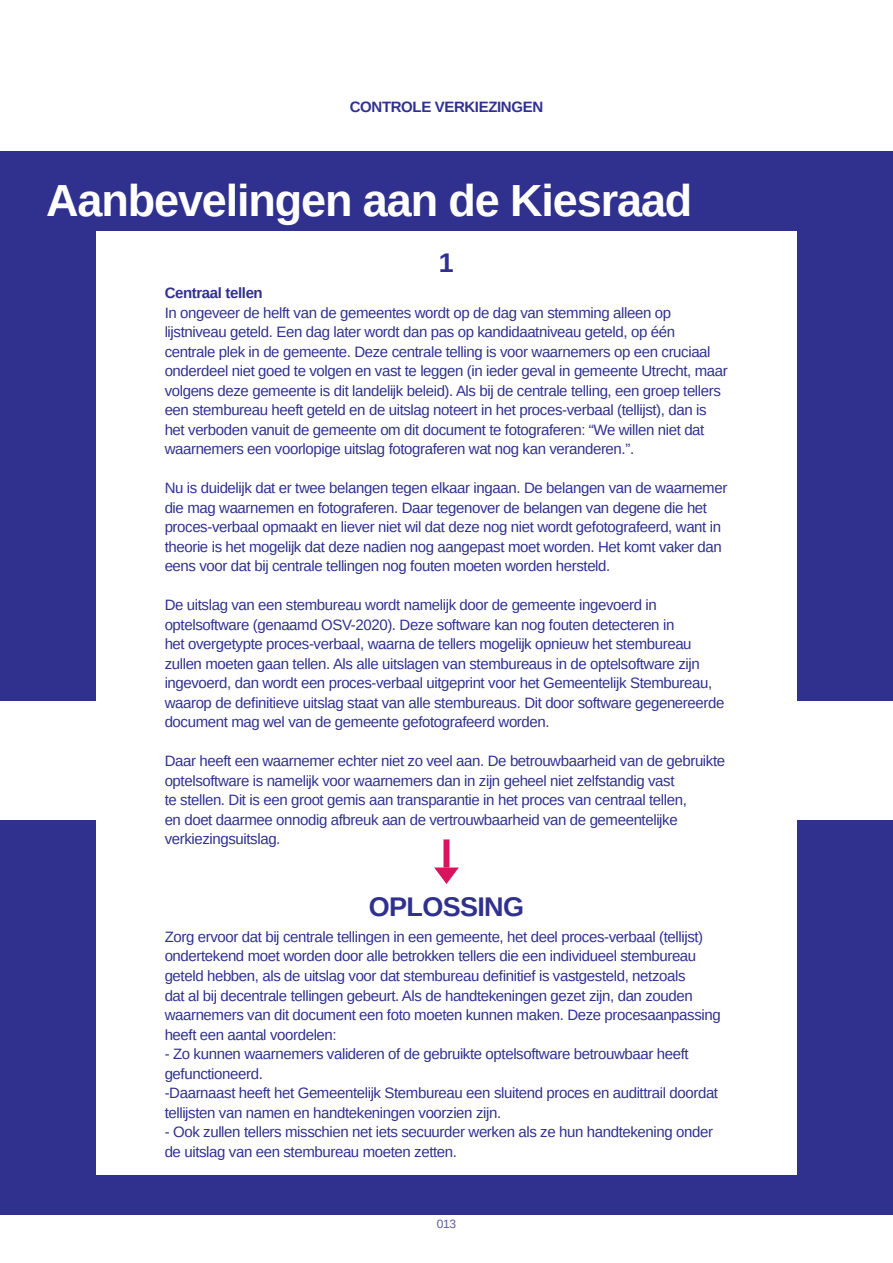
<style>
.page{position:relative;width:893px;height:1263px;background:#fff}
.page>*{position:absolute;margin:0;border:0;box-sizing:border-box;transform-origin:0 0}
.t1{font:700 45px "Arimo";letter-spacing:-.025em;color:#fff}
.t2{font:700 27px "Arimo";letter-spacing:-.025em;color:#30318f}
.t3{font:15px/19.5px "Arimo";letter-spacing:-.025em;color:#30318f}
.t4{font:700 15px "Arimo";letter-spacing:-.025em;color:#30318f}
.t5{font:12px "Arimo";color:#5a5aa5}
</style>
<div class="page">
<div style="left:0;top:151px;width:893px;height:550px;background:#30318f"></div>
<div style="left:0;top:820px;width:893px;height:395px;background:#30318f"></div>
<div style="left:96px;top:231px;width:700px;height:498px;background:#fff"></div>
<div style="left:96px;top:732px;width:700px;height:442px;background:#fff"></div>
<div style="left:443px;top:839px;width:6px;height:28px;background:#d9145f"></div>
<svg style="left:434px;top:867px;width:25px;height:17px"></svg>
<p class="t4" style="left:350px;top:97px;width:195px">CONTROLE VERKIEZINGEN</p>
<h1 class="t1" style="left:46px;top:169px;width:648px">Aanbevelingen aan de Kiesraad</h1>
<h2 class="t2" style="left:439px;top:244px;width:17px">1</h2>
<p class="t4" style="left:165px;top:283px;width:100px">Centraal tellen</p>
<p class="t3" style="left:165px;top:303px;width:565px">In ongeveer de helft van de gemeentes wordt op de dag van stemming alleen op lijstniveau geteld. Een dag later wordt dan pas op kandidaatniveau geteld, op één centrale plek in de gemeente. Deze centrale telling is voor waarnemers op een cruciaal onderdeel niet goed te volgen en vast te leggen (in ieder geval in gemeente Utrecht, maar volgens deze gemeente is dit landelijk beleid). Als bij de centrale telling, een groep tellers een stembureau heeft geteld en de uitslag noteert in het proces-verbaal (tellijst), dan is het verboden vanuit de gemeente om dit document te fotograferen: “We willen niet dat waarnemers een voorlopige uitslag fotograferen wat nog kan veranderen.”.</p>
<p class="t3" style="left:165px;top:478px;width:564px">Nu is duidelijk dat er twee belangen tegen elkaar ingaan. De belangen van de waarnemer die mag waarnemen en fotograferen. Daar tegenover de belangen van degene die het proces-verbaal opmaakt en liever niet wil dat deze nog niet wordt gefotografeerd, want in theorie is het mogelijk dat deze nadien nog aangepast moet worden. Het komt vaker dan eens voor dat bij centrale tellingen nog fouten moeten worden hersteld.</p>
<p class="t3" style="left:165px;top:595px;width:561px">De uitslag van een stembureau wordt namelijk door de gemeente ingevoerd in optelsoftware (genaamd OSV-2020). Deze software kan nog fouten detecteren in<br>het overgetypte proces-verbaal, waarna de tellers mogelijk opnieuw het stembureau zullen moeten gaan tellen. Als alle uitslagen van stembureaus in de optelsoftware zijn ingevoerd, dan wordt een proces-verbaal uitgeprint voor het Gemeentelijk Stembureau, waarop de definitieve uitslag staat van alle stembureaus. Dit door software gegenereerde document mag wel van de gemeente gefotografeerd worden.</p>
<p class="t3" style="left:165px;top:751px;width:562px">Daar heeft een waarnemer echter niet zo veel aan. De betrouwbaarheid van de gebruikte optelsoftware is namelijk voor waarnemers dan in zijn geheel niet zelfstandig vast<br>te stellen. Dit is een groot gemis aan transparantie in het proces van centraal tellen,<br>en doet daarmee onnodig afbreuk aan de vertrouwbaarheid van de gemeentelijke verkiezingsuitslag.</p>
<h2 class="t2" style="left:369px;top:888px;width:157px">OPLOSSING</h2>
<p class="t3" style="left:165px;top:927px;width:558px">Zorg ervoor dat bij centrale tellingen in een gemeente, het deel proces-verbaal (tellijst) ondertekend moet worden door alle betrokken tellers die een individueel stembureau geteld hebben, als de uitslag voor dat stembureau definitief is vastgesteld, netzoals<br>dat al bij decentrale tellingen gebeurt. Als de handtekeningen gezet zijn, dan zouden waarnemers van dit document een foto moeten kunnen maken. Deze procesaanpassing heeft een aantal voordelen:</p>
<p class="t3" style="left:165px;top:1044px;width:555px">- Zo kunnen waarnemers valideren of de gebruikte optelsoftware betrouwbaar heeft gefunctioneerd.<br>-Daarnaast heeft het Gemeentelijk Stembureau een sluitend proces en audittrail doordat tellijsten van namen en handtekeningen voorzien zijn.</p>
<p class="t3" style="left:165px;top:1122px;width:550px">- Ook zullen tellers misschien net iets secuurder werken als ze hun handtekening onder de uitslag van een stembureau moeten zetten.</p>
<p class="t5" style="left:437px;top:1217px;width:21px">013</p>
</div>
